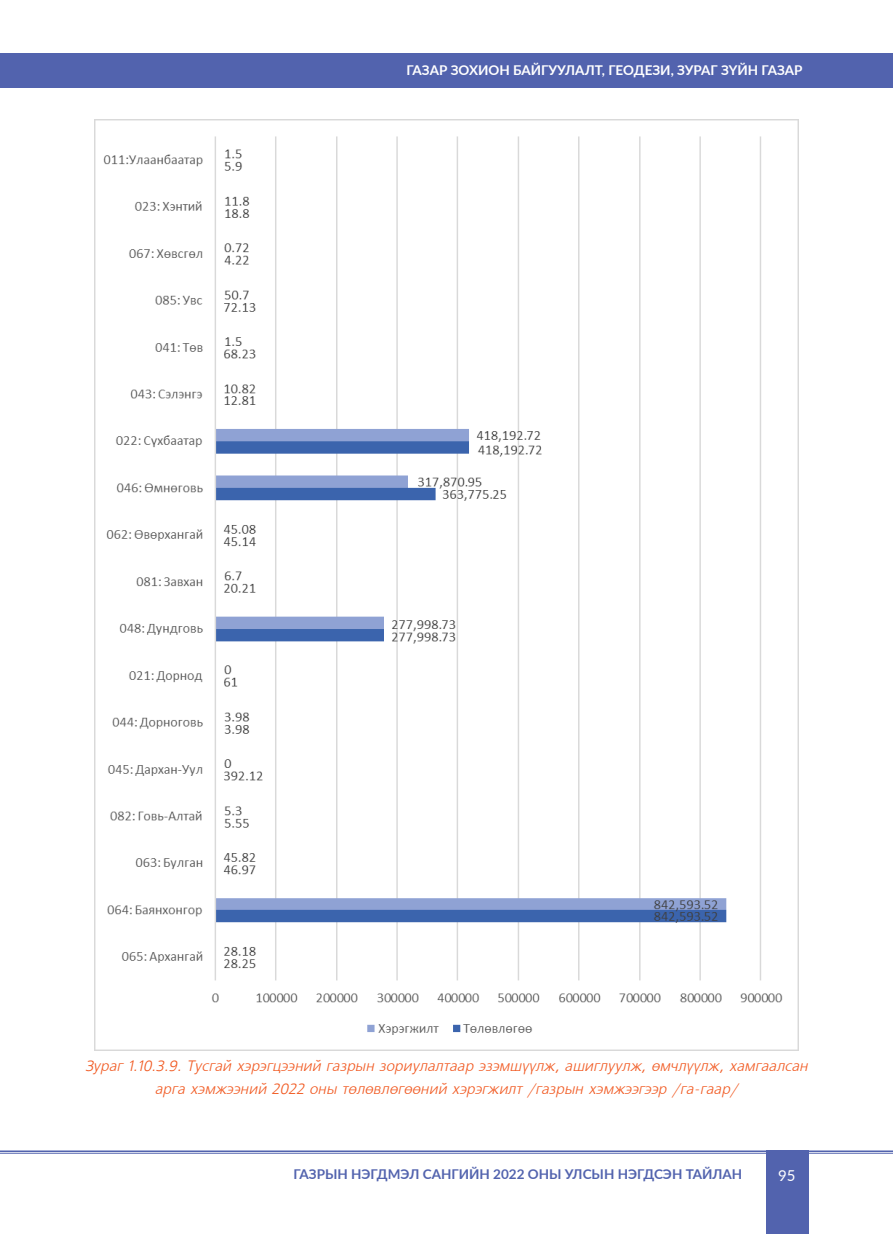
<style>
.page{position:relative;width:893px;height:1234px;background:#fff}
.page>*{position:absolute;margin:0;border:0;box-sizing:border-box;transform-origin:0 0}
.t1{font:italic 15px/22.5px "Mogul Freeset";color:#f15921;text-align:center}
.t2{font:15px "Lato";color:#fff}
.t3{font:700 13.5px "Lato";color:#5263ae}
.t4{font:700 13.5px "Lato";color:#fff}
</style>
<div class="page">
<div style="left:1px;top:53px;width:892px;height:35px;background:#5263ae"></div>
<hr style="left:0;top:1150px;width:893px;height:1px;background:#5263ae">
<hr style="left:0;top:1152px;width:893px;height:1px;background:#5263ae">
<div style="left:766px;top:1150px;width:42px;height:83px;background:#5263ae"></div>
<img style="left:94px;top:119px;width:705px;height:931px">
<p class="t4" style="left:406px;top:60px;width:398px">ГАЗАР ЗОХИОН БАЙГУУЛАЛТ, ГЕОДЕЗИ, ЗУРАГ ЗҮЙН ГАЗАР</p>
<p class="t1" style="left:85px;top:1055px;width:724px">Зураг 1.10.3.9. Тусгай хэрэгцээний газрын зориулалтаар эзэмшүүлж, ашиглуулж, өмчлүүлж, хамгаалсан арга хэмжээний 2022 оны төлөвлөгөөний хэрэгжилт /газрын хэмжээгээр /га-гаар/</p>
<p class="t3" style="left:293px;top:1164px;width:450px">ГАЗРЫН НЭГДМЭЛ САНГИЙН 2022 ОНЫ УЛСЫН НЭГДСЭН ТАЙЛАН</p>
<p class="t2" style="left:778px;top:1163px;width:19px">95</p>
</div>
